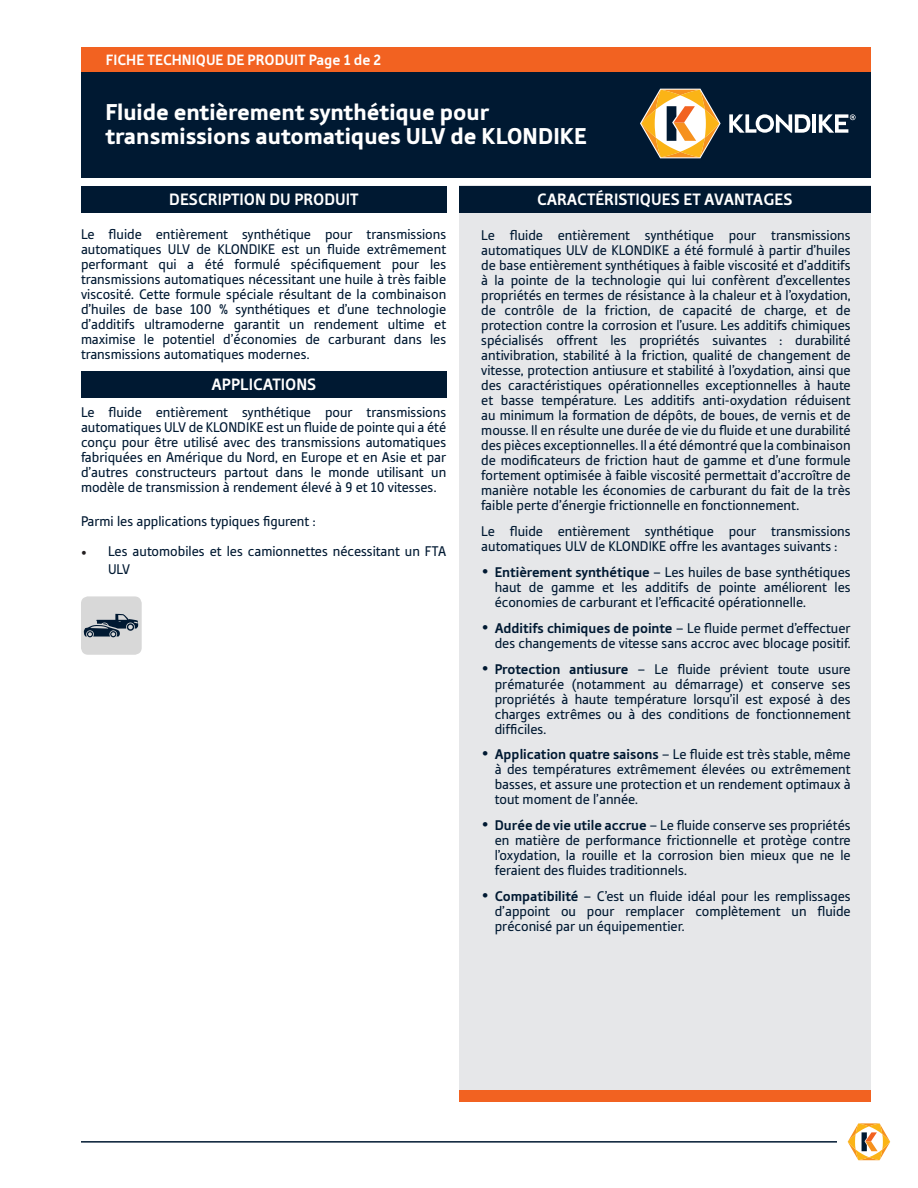
<style>
.page{position:relative;width:918px;height:1188px;background:#fff}
.page>*{position:absolute;margin:0;border:0;box-sizing:border-box;transform-origin:0 0}
.t1{font:900 24px/24px "Tabula ITC Std";color:#fff}
.t2{font:700 17.25px "Tabula ITC Std";color:#fff}
.t3{font:700 15.6px "Tabula ITC Std";color:#fff}
.t4{font:14.7px/15px "Tabula ITC Std";color:#001932;text-align:justify}
.s1{font-family:"Minion Pro";color:#231f20}
.s2{font-size:16.5px}
.s3{font-weight:700}
</style>
<div class="page">
<div style="left:81px;top:70px;width:790px;height:108px;background:#001932"></div>
<div style="left:81px;top:47px;width:790px;height:24px;background:#f26221"></div>
<hr style="left:81px;top:1141px;width:756px;height:2px;background:#001932">
<svg style="left:729px;top:114px;width:81px;height:19px"></svg>
<hr style="left:813px;top:114px;width:3px;height:19px;background:#fff">
<svg style="left:819px;top:114px;width:37px;height:19px"></svg>
<svg style="left:640px;top:89px;width:81px;height:69px"></svg>
<svg style="left:847px;top:1123px;width:44px;height:38px"></svg>
<div style="left:459px;top:186px;width:412px;height:907px;background:#e6e7e9"></div>
<div style="left:459px;top:186px;width:412px;height:27px;background:#001932"></div>
<div style="left:81px;top:186px;width:366px;height:27px;background:#001932"></div>
<div style="left:81px;top:371px;width:366px;height:27px;background:#001932"></div>
<div style="left:459px;top:1090px;width:412px;height:12px;background:#f26221"></div>
<div style="left:81px;top:596px;width:61px;height:59px;background:#d8d8d8;border-radius:7px"></div>
<svg style="left:84px;top:614px;width:54px;height:23px"></svg>
<p class="t3" style="left:106px;top:51px;width:277px">FICHE TECHNIQUE DE PRODUIT Page 1 de 2</p>
<p class="t1" style="left:105px;top:100px;width:483px">Fluide entièrement synthétique pour transmissions automatiques ULV de KLONDIKE</p>
<p class="t2" style="left:169px;top:189px;width:191px">DESCRIPTION DU PRODUIT</p>
<p class="t2" style="left:537px;top:189px;width:257px">CARACTÉRISTIQUES ET AVANTAGES</p>
<p class="t4" style="left:81px;top:226px;width:367px">Le fluide entièrement synthétique pour transmissions automatiques ULV de KLONDIKE est un fluide extrêmement performant qui a été formulé spécifiquement pour les transmissions automatiques nécessitant une huile à très faible viscosité. Cette formule spéciale résultant de la combinaison d’huiles de base 100 % synthétiques et d’une technologie d’additifs ultramoderne garantit un rendement ultime et maximise le potentiel d’économies de carburant dans les transmissions automatiques modernes.</p>
<p class="t2" style="left:211px;top:374px;width:106px">APPLICATIONS</p>
<p class="t4" style="left:81px;top:405px;width:367px">Le fluide entièrement synthétique pour transmissions automatiques ULV de KLONDIKE est un fluide de pointe qui a été conçu pour être utilisé avec des transmissions automatiques fabriquées en Amérique du Nord, en Europe et en Asie et par d’autres constructeurs partout dans le monde utilisant un modèle de transmission à rendement élevé à 9 et 10 vitesses.</p>
<p class="t4" style="left:81px;top:513px;width:236px">Parmi les applications typiques figurent :</p>
<p class="t4" style="left:108px;top:542px;width:340px;line-height:18px;text-indent:-27px"><span class="s1">•</span> Les automobiles et les camionnettes nécessitant un FTA<br>ULV</p>
<p class="t4" style="left:481px;top:228px;width:371px">Le fluide entièrement synthétique pour transmissions automatiques ULV de KLONDIKE a été formulé à partir d’huiles de base entièrement synthétiques à faible viscosité et d’additifs à la pointe de la technologie qui lui confèrent d’excellentes propriétés en termes de résistance à la chaleur et à l’oxydation, de contrôle de la friction, de capacité de charge, et de protection contre la corrosion et l’usure. Les additifs chimiques spécialisés offrent les propriétés suivantes : durabilité antivibration, stabilité à la friction, qualité de changement de vitesse, protection antiusure et stabilité à l’oxydation, ainsi que des caractéristiques opérationnelles exceptionnelles à haute et basse température. Les additifs anti-oxydation réduisent au minimum la formation de dépôts, de boues, de vernis et de mousse. Il en résulte une durée de vie du fluide et une durabilité des pièces exceptionnelles. Il a été démontré que la combinaison de modificateurs de friction haut de gamme et d’une formule fortement optimisée à faible viscosité permettait d’accroître de manière notable les économies de carburant du fait de la très faible perte d’énergie frictionnelle en fonctionnement.</p>
<p class="t4" style="left:481px;top:524px;width:371px">Le fluide entièrement synthétique pour transmissions automatiques ULV de KLONDIKE offre les avantages suivants :</p>
<p class="t4" style="left:495px;top:564px;width:357px;text-indent:-14px"><span class="s2">•</span> <span class="s3">Entièrement synthétique</span> – Les huiles de base synthétiques haut de gamme et les additifs de pointe améliorent les économies de carburant et l’efficacité opérationnelle.</p>
<p class="t4" style="left:481px;top:620px;width:371px;text-align:right"><span class="s2">•</span> <span class="s3">Additifs chimiques de pointe</span> – Le fluide permet d’effectuer des changements de vitesse sans accroc avec blocage positif.</p>
<p class="t4" style="left:495px;top:661px;width:357px;text-indent:-14px"><span class="s2">•</span> <span class="s3">Protection antiusure</span> – Le fluide prévient toute usure prématurée (notamment au démarrage) et conserve ses propriétés à haute température lorsqu’il est exposé à des charges extrêmes ou à des conditions de fonctionnement difficiles.</p>
<p class="t4" style="left:495px;top:747px;width:357px;text-indent:-14px"><span class="s2">•</span> <span class="s3">Application quatre saisons</span> – Le fluide est très stable, même à des températures extrêmement élevées ou extrêmement basses, et assure une protection et un rendement optimaux à tout moment de l’année.</p>
<p class="t4" style="left:495px;top:818px;width:357px;text-indent:-14px"><span class="s2">•</span> <span class="s3">Durée de vie utile accrue</span> – Le fluide conserve ses propriétés en matière de performance frictionnelle et protège contre l’oxydation, la rouille et la corrosion bien mieux que ne le feraient des fluides traditionnels.</p>
<p class="t4" style="left:495px;top:888px;width:357px;text-indent:-14px"><span class="s2">•</span> <span class="s3">Compatibilité</span> – C’est un fluide idéal pour les remplissages d’appoint ou pour remplacer complètement un fluide préconisé par un équipementier.</p>
</div>
